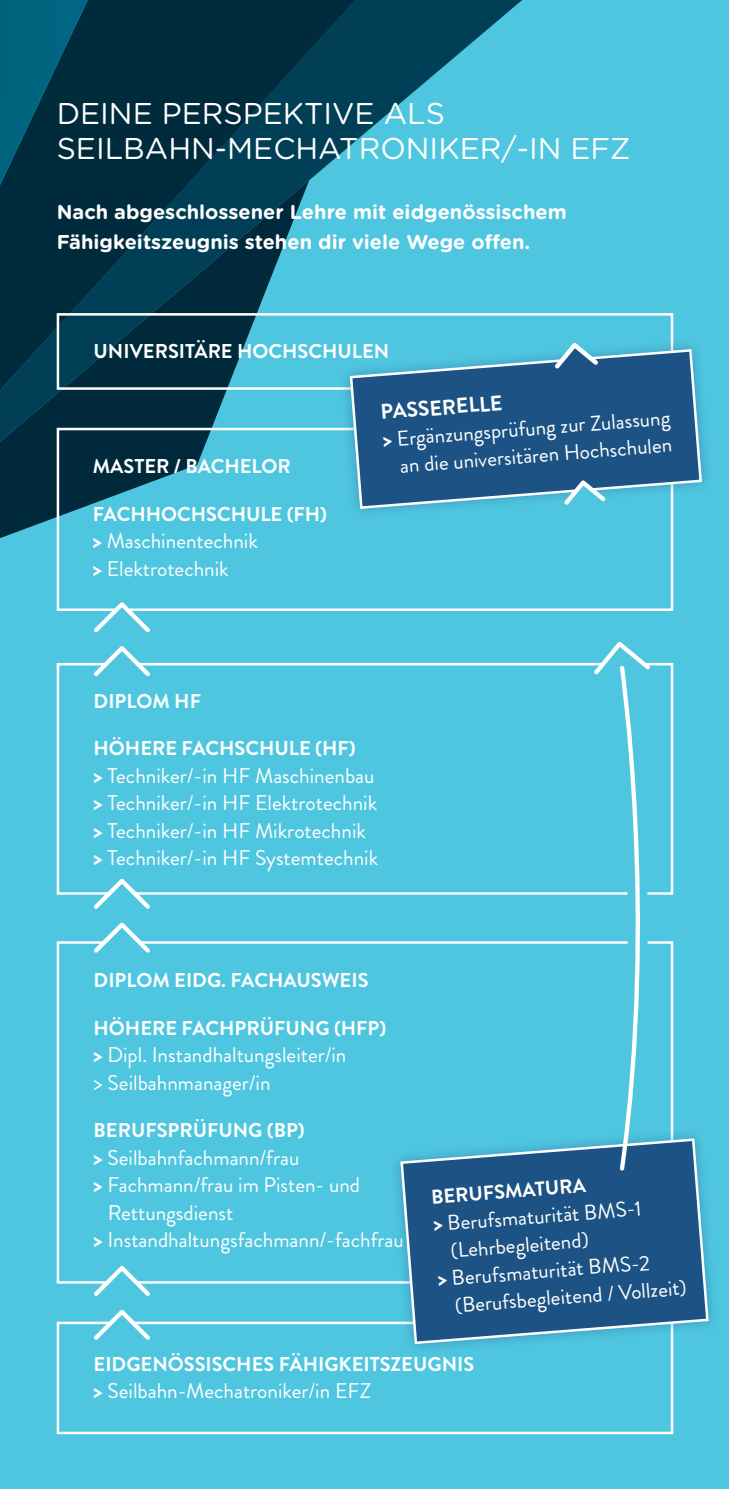
<style>
.page{position:relative;width:730px;height:1489px;background:#fff}
.page>*{position:absolute;margin:0;border:0;box-sizing:border-box;transform-origin:0 0}
.t1{font:30px/35px "Gotham Rounded";color:#fff}
.t2{font:21.25px/27.5px "Brandon Grotesque";color:#fff}
.t3{font:700 21.25px "Brandon Grotesque";color:#fff}
.t4{font:700 20px "Brandon Grotesque";color:#fff}
.t5{font:700 20px/30px "Gotham Rounded";color:#fff}
.s1{font-weight:900}
</style>
<div class="page">
<div style="left:0;top:0;width:729px;height:1488px;background:#4fc6e0"></div>
<div style="left:57px;top:663px;width:616px;height:231px;border:2px solid #fff"></div>
<svg style="left:0;top:0;width:522px;height:428px"></svg>
<svg style="left:0;top:180px;width:309px;height:358px;fill:#002b3d"></svg>
<div style="left:57px;top:1321px;width:616px;height:112px;border:2px solid #fff"></div>
<div style="left:57px;top:313px;width:616px;height:77px;border:2px solid #fff"></div>
<div style="left:57px;top:428px;width:616px;height:183px;border:2px solid #fff"></div>
<div style="left:389px;top:1126px;width:331px;height:229px;background:#4fc6e0"></div>
<svg style="left:399px;top:1136px;width:311px;height:209px;background:#2c6b96"></svg>
<div style="left:338px;top:338px;width:375px;height:182px;background:#4fc6e0"></div>
<svg style="left:348px;top:348px;width:355px;height:162px"></svg>
<svg style="left:90px;top:878px;width:64px;height:31px"></svg>
<svg style="left:90px;top:922px;width:64px;height:31px"></svg>
<svg style="left:90px;top:602px;width:64px;height:31px"></svg>
<svg style="left:90px;top:646px;width:64px;height:31px"></svg>
<svg style="left:90px;top:1266px;width:64px;height:30px"></svg>
<svg style="left:90px;top:1309px;width:64px;height:31px"></svg>
<svg style="left:551px;top:342px;width:51px;height:30px"></svg>
<svg style="left:560px;top:476px;width:49px;height:32px"></svg>
<svg style="left:590px;top:641px;width:67px;height:549px"></svg>
<h1 class="t1" style="left:57px;top:95px;width:575px">DEINE PERSPEKTIVE ALS<br>SEILBAHN-MECHATRONIKER/-IN EFZ</h1>
<p class="t5" style="left:57px;top:196px;width:512px">Nach abgeschlossener Lehre mit eidgenössischem<br>Fähigkeitszeugnis stehen dir viele Wege offen.</p>
<p class="t4" style="left:94px;top:337px;width:297px">UNIVERSITÄRE HOCHSCHULEN</p>
<p class="t4" style="left:93px;top:452px;width:200px">MASTER / BACHELOR</p>
<p class="t4" style="left:93px;top:499px;width:236px">FACHHOCHSCHULE (FH)</p>
<p class="t2" style="left:93px;top:527px;width:167px"><span class="s1">&gt;</span> Maschinentechnik <span class="s1">&gt;</span> Elektrotechnik</p>
<p class="t3" style="left:380px;top:397px;width:123px;rotate:-4deg">PASSERELLE</p>
<p class="t2" style="left:382px;top:425px;width:290px;rotate:-4deg"><span class="s1">&gt;</span> Ergänzungsprüfung zur Zulassung</p>
<p class="t2" style="left:399px;top:451px;width:274px;rotate:-4deg">an die universitären Hochschulen</p>
<p class="t4" style="left:94px;top:686px;width:109px">DIPLOM HF</p>
<p class="t4" style="left:94px;top:734px;width:263px">HÖHERE FACHSCHULE (HF)</p>
<p class="t2" style="left:94px;top:762px;width:286px"><span class="s1">&gt;</span> Techniker/-in HF Maschinenbau <span class="s1">&gt;</span> Techniker/-in HF Elektrotechnik <span class="s1">&gt;</span> Techniker/-in HF Mikrotechnik <span class="s1">&gt;</span> Techniker/-in HF Systemtechnik</p>
<p class="t4" style="left:94px;top:966px;width:276px">DIPLOM EIDG. FACHAUSWEIS</p>
<p class="t4" style="left:94px;top:1013px;width:294px">HÖHERE FACHPRÜFUNG (HFP)</p>
<p class="t2" style="left:94px;top:1041px;width:254px"><span class="s1">&gt;</span> Dipl. Instandhaltungsleiter/in &gt; Seilbahnmanager/in</p>
<p class="t4" style="left:94px;top:1116px;width:213px">BERUFSPRÜFUNG (BP)</p>
<p class="t2" style="left:94px;top:1143px;width:207px"><span class="s1">&gt;</span> Seilbahnfachmann/frau</p>
<p class="t2" style="left:94px;top:1171px;width:268px"><span class="s1">&gt;</span> Fachmann/frau im Pisten- und</p>
<p class="t2" style="left:108px;top:1198px;width:127px">Rettungsdienst</p>
<p class="t2" style="left:94px;top:1226px;width:312px"><span class="s1">&gt;</span> Instandhaltungsfachmann/-fachfrau</p>
<p class="t4" style="left:430px;top:1183px;width:156px;rotate:-5deg">BERUFSMATURA</p>
<p class="t2" style="left:432px;top:1209px;width:210px;rotate:-4deg"><span class="s1">&gt;</span> Berufsmaturität BMS-1</p>
<p class="t2" style="left:450px;top:1236px;width:140px;rotate:-4deg">(Lehrbegleitend)</p>
<p class="t2" style="left:437px;top:1264px;width:214px;rotate:-4deg"><span class="s1">&gt;</span> Berufsmaturität BMS-2</p>
<p class="t2" style="left:454px;top:1290px;width:234px;rotate:-4deg">(Berufsbegleitend / Vollzeit)</p>
<p class="t4" style="left:94px;top:1349px;width:382px">EIDGENÖSSISCHES FÄHIGKEITSZEUGNIS</p>
<p class="t2" style="left:94px;top:1377px;width:279px"><span class="s1">&gt;</span> Seilbahn-Mechatroniker/in EFZ</p>
</div>
